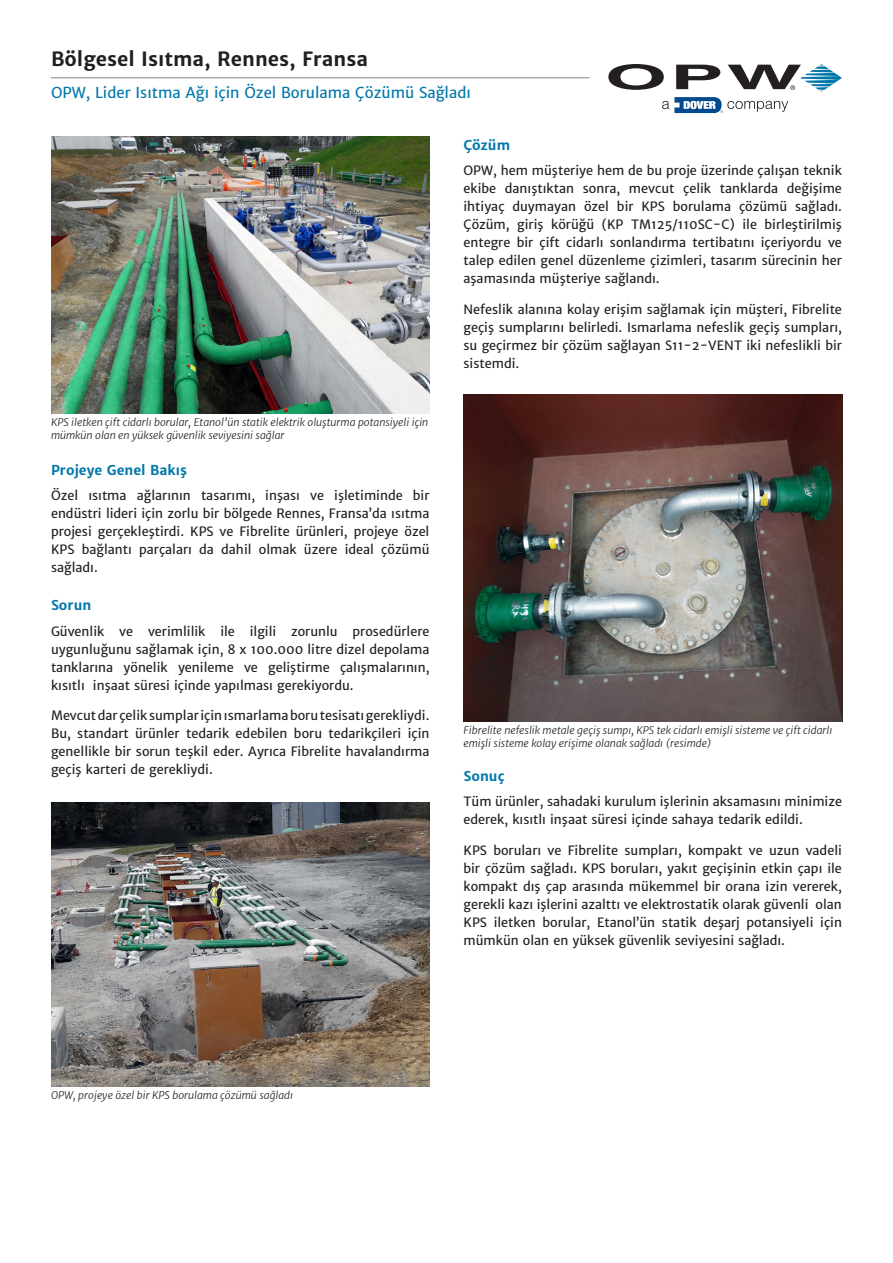
<style>
.page{position:relative;width:893px;height:1263px;background:#fff}
.page>*{position:absolute;margin:0;border:0;box-sizing:border-box;transform-origin:0 0}
.t1{font:700 19.5px "Merriweather Sans";color:#231f20}
.t2{font:15px "Merriweather Sans";color:#0078aa}
.t3{font:700 13.5px "Merriweather Sans";color:#0078aa}
.t4{font:12.75px/18px "Merriweather Sans";color:#231f20;text-align:justify}
.t5{font:italic 10.5px/12.6px "Merriweather Sans";color:#231f20}
</style>
<div class="page">
<hr style="left:51px;top:77px;width:539px;height:1px;background:#808285">
<img style="left:463px;top:395px;width:379px;height:327px">
<img style="left:51px;top:802px;width:378px;height:285px">
<svg style="left:608px;top:64px;width:234px;height:49px"></svg>
<img style="left:51px;top:136px;width:378px;height:278px">
<p class="t1" style="left:51px;top:47px;width:318px">Bölgesel Isıtma, Rennes, Fransa</p>
<p class="t2" style="left:51px;top:83px;width:421px">OPW, Lider Isıtma Ağı için Özel Borulama Çözümü Sağladı</p>
<p class="t3" style="left:463px;top:137px;width:48px">Çözüm</p>
<p class="t5" style="left:51px;top:416px;width:379px">KPS iletken çift cidarlı borular, Etanol’ün statik elektrik oluşturma potansiyeli için mümkün olan en yüksek güvenlik seviyesini sağlar</p>
<p class="t3" style="left:51px;top:462px;width:137px">Projeye Genel Bakış</p>
<p class="t4" style="left:51px;top:487px;width:380px">Özel ısıtma ağlarının tasarımı, inşası ve işletiminde bir endüstri lideri için zorlu bir bölgede Rennes, Fransa’da ısıtma projesi gerçekleştirdi. KPS ve Fibrelite ürünleri, projeye özel KPS bağlantı parçaları da dahil olmak üzere ideal çözümü sağladı.</p>
<p class="t3" style="left:51px;top:597px;width:42px">Sorun</p>
<p class="t4" style="left:51px;top:622px;width:380px">Güvenlik ve verimlilik ile ilgili zorunlu prosedürlere uygunluğunu sağlamak için, 8 x 100.000 litre dizel depolama tanklarına yönelik yenileme ve geliştirme çalışmalarının, kısıtlı inşaat süresi içinde yapılması gerekiyordu.</p>
<p class="t4" style="left:51px;top:707px;width:380px">Mevcut dar çelik sumplar için ısmarlama boru tesisatı gerekliydi.<br>Bu, standart ürünler tedarik edebilen boru tedarikçileri için genellikle bir sorun teşkil eder. Ayrıca Fibrelite havalandırma geçiş karteri de gerekliydi.</p>
<p class="t4" style="left:463px;top:162px;width:380px">OPW, hem müşteriye hem de bu proje üzerinde çalışan teknik ekibe danıştıktan sonra, mevcut çelik tanklarda değişime ihtiyaç duymayan özel bir KPS borulama çözümü sağladı.<br>Çözüm, giriş körüğü (KP TM125/110SC-C) ile birleştirilmiş entegre bir çift cidarlı sonlandırma tertibatını içeriyordu ve talep edilen genel düzenleme çizimleri, tasarım sürecinin her aşamasında müşteriye sağlandı.</p>
<p class="t4" style="left:463px;top:300px;width:380px">Nefeslik alanına kolay erişim sağlamak için müşteri, Fibrelite geçiş sumplarını belirledi. Ismarlama nefeslik geçiş sumpları, su geçirmez bir çözüm sağlayan S11-2-VENT iki nefeslikli bir sistemdi.</p>
<p class="t5" style="left:463px;top:724px;width:370px">Fibrelite nefeslik metale geçiş sumpı, KPS tek cidarlı emişli sisteme ve çift cidarlı emişli sisteme kolay erişime olanak sağladı (resimde)</p>
<p class="t3" style="left:463px;top:768px;width:43px">Sonuç</p>
<p class="t4" style="left:463px;top:793px;width:380px">Tüm ürünler, sahadaki kurulum işlerinin aksamasını minimize ederek, kısıtlı inşaat süresi içinde sahaya tedarik edildi.</p>
<p class="t4" style="left:463px;top:841px;width:380px">KPS boruları ve Fibrelite sumpları, kompakt ve uzun vadeli bir çözüm sağladı. KPS boruları, yakıt geçişinin etkin çapı ile kompakt dış çap arasında mükemmel bir orana izin vererek, gerekli kazı işlerini azalttı ve elektrostatik olarak güvenli olan KPS iletken borular, Etanol’ün statik deşarj potansiyeli için mümkün olan en yüksek güvenlik seviyesini sağladı.</p>
<p class="t5" style="left:51px;top:1089px;width:243px">OPW, projeye özel bir KPS borulama çözümü sağladı</p>
</div>
